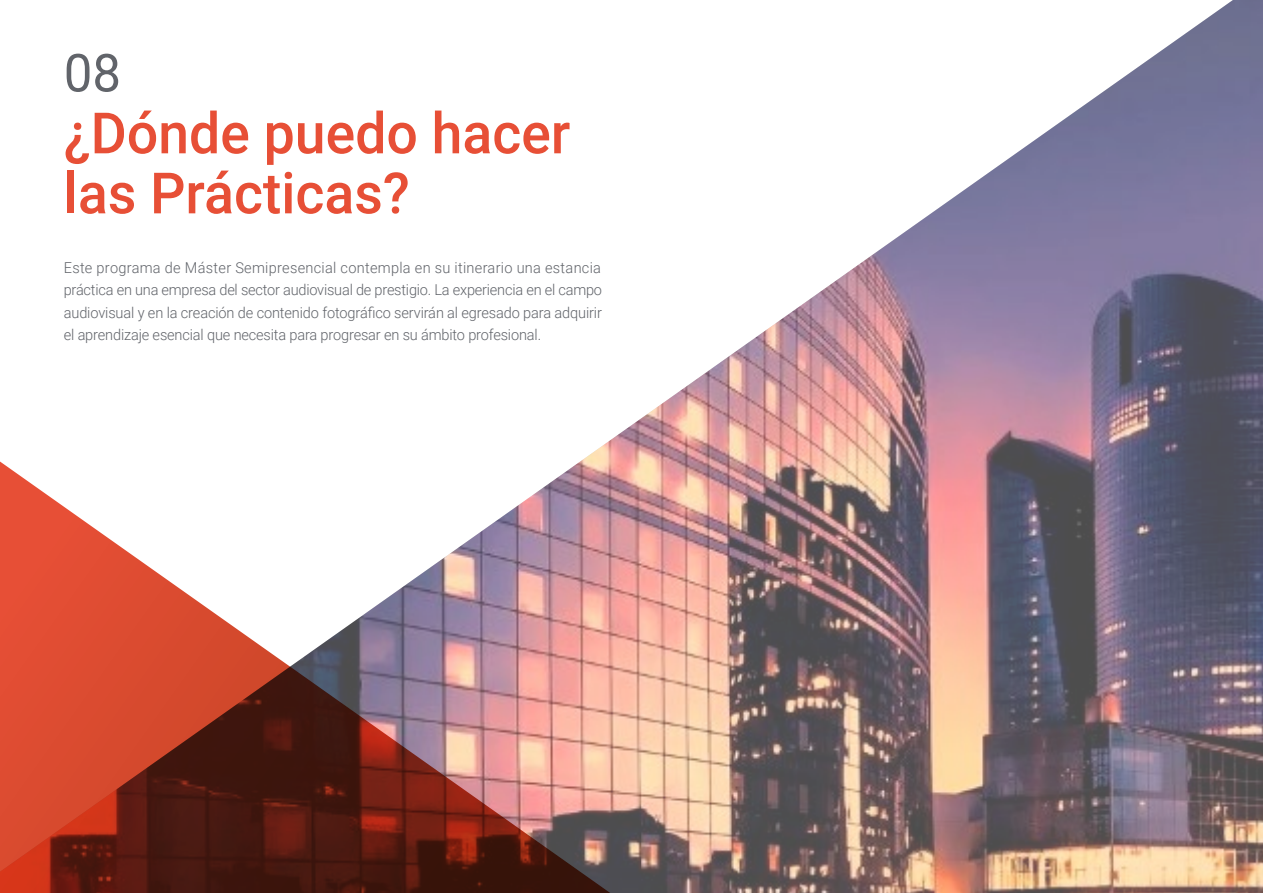
<style>
.page{position:relative;width:1263px;height:893px;background:#fff}
.page>*{position:absolute;margin:0;border:0;box-sizing:border-box;transform-origin:0 0}
.t1{font:500 57px/60px "Roboto";color:#e74f36}
.t2{font:52.5px "Roboto";color:#61646a}
.t3{font:300 15px/22.5px "Roboto";letter-spacing:-.01em;color:#61646a;text-align:justify}
</style>
<div class="page">
<img style="left:602px;top:0;width:661px;height:893px">
<svg style="left:0;top:446px;width:640px;height:447px"></svg>
<h2 class="t2" style="left:64px;top:36px;width:59px">08</h2>
<h1 class="t1" style="left:64px;top:101px;width:508px">¿Dónde puedo hacer las Prácticas?</h1>
<p class="t3" style="left:64px;top:255px;width:540px">Este programa de Máster Semipresencial contempla en su itinerario una estancia práctica en una empresa del sector audiovisual de prestigio. La experiencia en el campo audiovisual y en la creación de contenido fotográfico servirán al egresado para adquirir el aprendizaje esencial que necesita para progresar en su ámbito profesional.</p>
</div>
